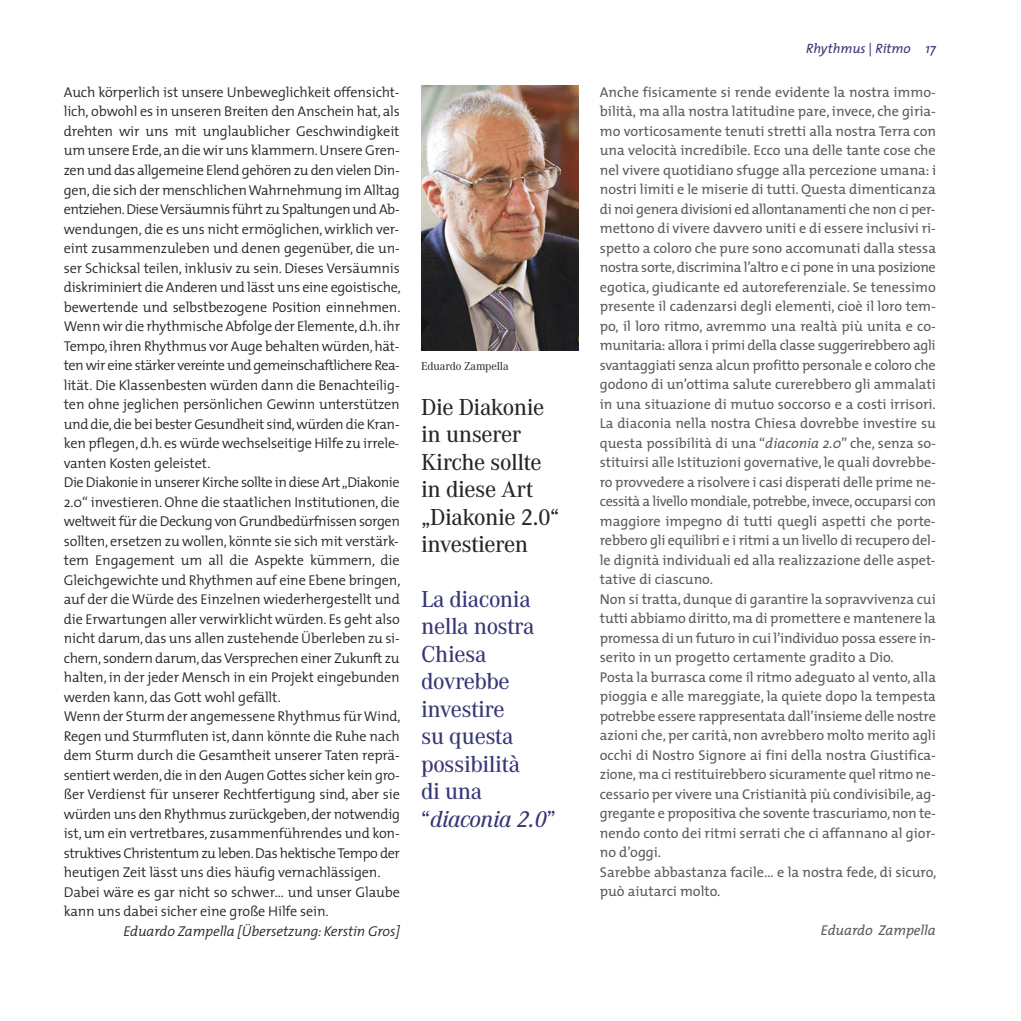
<style>
.page{position:relative;width:1021px;height:1021px;background:#fff}
.page>*{position:absolute;margin:0;border:0;box-sizing:border-box;transform-origin:0 0}
.t1{font:500 24px/27.5px "Corporate A";letter-spacing:-.02em;color:#363775}
.t2{font:500 24px/27.5px "Corporate A";letter-spacing:-.02em;color:#272526}
.t3{font:300 14.25px/19.5px "The Mix";letter-spacing:-.01em;color:#272526}
.t4{font:14.25px/19.5px "The Mix";color:#5d5c5c}
.t5{font:italic 300 14.25px "The Mix";letter-spacing:-.01em;color:#272526}
.t6{font:italic 14.25px "The Mix";letter-spacing:-.01em;color:#5d5c5c}
.t7{font:italic 13.5px "The Mix";color:#363775}
.t8{font:12px "Corporate A";letter-spacing:-.01em;color:#272526}
.s1{font-style:italic}
</style>
<div class="page">
<img style="left:421px;top:85px;width:157px;height:265px">
<p class="t3" style="left:64px;top:84px;width:338px">Auch körperlich ist unsere Unbeweglichkeit offensicht&shy;lich, obwohl es in unseren Breiten den Anschein hat, als drehten wir uns mit unglaublicher Geschwindigkeit um unsere Erde, an die wir uns klammern. Unsere Gren&shy;zen und das allgemeine Elend gehören zu den vielen Din&shy;gen, die sich der menschlichen Wahrnehmung im Alltag entziehen. Diese Versäumnis führt zu Spaltungen und Ab&shy;wendungen, die es uns nicht ermöglichen, wirklich ver&shy;eint zusammenzuleben und denen gegenüber, die un&shy;ser Schicksal teilen, inklusiv zu sein. Dieses Versäumnis diskriminiert die Anderen und lässt uns eine egoistische, bewertende und selbstbezogene Position einnehmen.<br>Wenn wir die rhythmische Abfolge der Elemente, d.h. ihr Tempo, ihren Rhythmus vor Auge behalten würden, hät&shy;ten wir eine stärker vereinte und gemeinschaftlichere Rea&shy;lität. Die Klassenbesten würden dann die Benachteilig&shy;ten ohne jeglichen persönlichen Gewinn unterstützen und die, die bei bester Gesundheit sind, würden die Kran&shy;ken pflegen, d.h. es würde wechselseitige Hilfe zu irrele&shy;vanten Kosten geleistet.<br>Die Diakonie in unserer Kirche sollte in diese Art „Diakonie 2.0“ investieren. Ohne die staatlichen Institutionen, die weltweit für die Deckung von Grundbedürfnissen sorgen sollten, ersetzen zu wollen, könnte sie sich mit verstärk&shy;tem Engagement um all die Aspekte kümmern, die Gleichgewichte und Rhythmen auf eine Ebene bringen, auf der die Würde des Einzelnen wiederhergestellt und die Erwartungen aller verwirklicht würden. Es geht also nicht darum, das uns allen zustehende Überleben zu si&shy;chern, sondern darum, das Versprechen einer Zukunft zu halten, in der jeder Mensch in ein Projekt eingebunden werden kann, das Gott wohl gefällt.<br>Wenn der Sturm der angemessene Rhythmus für Wind, Regen und Sturmfluten ist, dann könnte die Ruhe nach dem Sturm durch die Gesamtheit unserer Taten reprä&shy;sentiert werden, die in den Augen Gottes sicher kein gro&shy;ßer Verdienst für unserer Rechtfertigung sind, aber sie würden uns den Rhythmus zurückgeben, der notwendig ist, um ein vertretbares, zusammenführendes und kon&shy;struktives Christentum zu leben. Das hektische Tempo der heutigen Zeit lässt uns dies häufig vernachlässigen.<br>Dabei wäre es gar nicht so schwer… und unser Glaube kann uns dabei sicher eine große Hilfe sein.</p>
<p class="t5" style="left:123px;top:925px;width:278px">Eduardo Zampella [Übersetzung: Kerstin Gros]</p>
<p class="t8" style="left:421px;top:362px;width:89px">Eduardo Zampella</p>
<h1 class="t2" style="left:421px;top:395px;width:140px">Die Diakonie in unserer<br>Kirche sollte in diese Art „Diakonie 2.0“ investieren</h1>
<h1 class="t1" style="left:421px;top:587px;width:136px">La diaconia nella nostra<br>Chiesa dovrebbe investire<br>su questa possibilità<br>di una “<span class="s1">diaconia 2.0</span>”</h1>
<p class="t7" style="left:806px;top:43px;width:131px">Rhythmus | Ritmo 17</p>
<p class="t4" style="left:600px;top:84px;width:338px">Anche fisicamente si rende evidente la nostra immo&shy;bilità, ma alla nostra latitudine pare, invece, che giria&shy;mo vorticosamente tenuti stretti alla nostra Terra con una velocità incredibile. Ecco una delle tante cose che nel vivere quotidiano sfugge alla percezione umana: i nostri limiti e le miserie di tutti. Questa dimenticanza di noi genera divisioni ed allontanamenti che non ci per&shy;mettono di vivere davvero uniti e di essere inclusivi ri&shy;spetto a coloro che pure sono accomunati dalla stessa nostra sorte, discrimina l’altro e ci pone in una posizione egotica, giudicante ed autoreferenziale. Se tenessimo presente il cadenzarsi degli elementi, cioè il loro tem&shy;po, il loro ritmo, avremmo una realtà più unita e co&shy;munitaria: allora i primi della classe suggerirebbero agli svantaggiati senza alcun profitto personale e coloro che godono di un’ottima salute curerebbero gli ammalati in una situazione di mutuo soccorso e a costi irrisori.<br>La diaconia nella nostra Chiesa dovrebbe investire su questa possibilità di una “<span class="s1">diaconia 2.0</span>” che, senza so&shy;stituirsi alle Istituzioni governative, le quali dovrebbe&shy;ro provvedere a risolvere i casi disperati delle prime ne&shy;cessità a livello mondiale, potrebbe, invece, occuparsi con maggiore impegno di tutti quegli aspetti che porte&shy;rebbero gli equilibri e i ritmi a un livello di recupero del&shy;le dignità individuali ed alla realizzazione delle aspet&shy;tative di ciascuno.<br>Non si tratta, dunque di garantire la sopravvivenza cui tutti abbiamo diritto, ma di promettere e mantenere la promessa di un futuro in cui l’individuo possa essere in&shy;serito in un progetto certamente gradito a Dio.<br>Posta la burrasca come il ritmo adeguato al vento, alla pioggia e alle mareggiate, la quiete dopo la tempesta potrebbe essere rappresentata dall’insieme delle nostre azioni che, per carità, non avrebbero molto merito agli occhi di Nostro Signore ai fini della nostra Giustifica&shy;zione, ma ci restituirebbero sicuramente quel ritmo ne&shy;cessario per vivere una Cristianità più condivisibile, ag&shy;gregante e propositiva che sovente trascuriamo, non te&shy;nendo conto dei ritmi serrati che ci affannano al gior&shy;no d’oggi.<br>Sarebbe abbastanza facile… e la nostra fede, di sicuro, può aiutarci molto.</p>
<p class="t6" style="left:821px;top:924px;width:116px">Eduardo Zampella</p>
</div>
